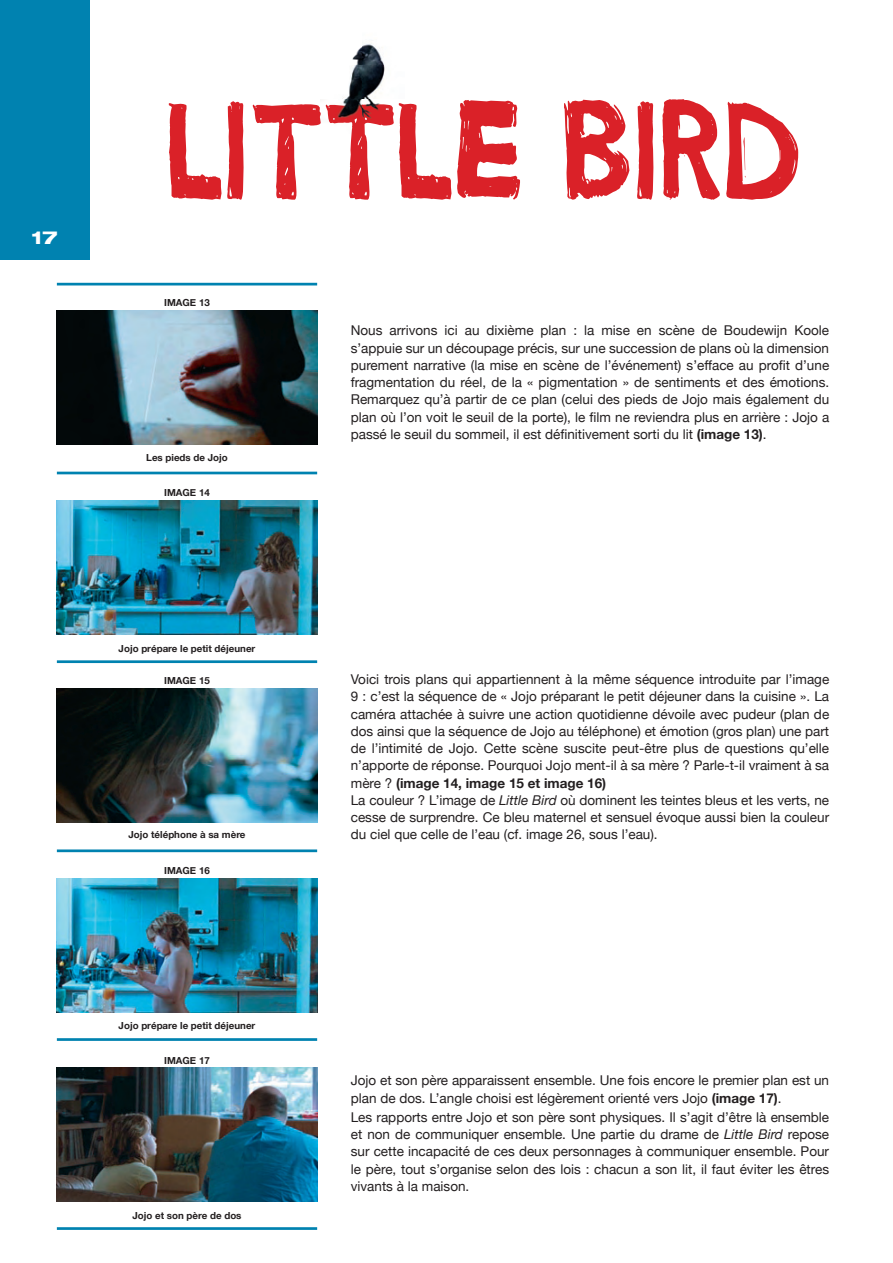
<style>
.page{position:relative;width:893px;height:1263px;background:#fff}
.page>*{position:absolute;margin:0;border:0;box-sizing:border-box;transform-origin:0 0}
.t1{font:157.5px "take out the garbage";color:#da2128;scale:.95 1}
.t2{font:800 expanded 18px "Helvetica Neue";color:#fff}
.t3{font:13.5px/17.2px "Helvetica Neue";color:#231f20;text-align:justify}
.t4{font:700 9.75px "Helvetica Neue";color:#231f20}
.s1{font-weight:700}
.s2{font-style:italic}
</style>
<div class="page">
<img style="left:342px;top:44px;width:43px;height:55px">
<img style="left:320px;top:99px;width:85px;height:34px">
<div style="left:0;top:0;width:89px;height:259px;background:#0082b0"></div>
<hr style="left:57px;top:283px;width:260px;height:2px;background:#0082b0">
<img style="left:57px;top:311px;width:260px;height:133px">
<hr style="left:57px;top:472px;width:260px;height:2px;background:#0082b0">
<hr style="left:57px;top:660px;width:260px;height:3px;background:#0082b0">
<hr style="left:57px;top:849px;width:260px;height:3px;background:#0082b0">
<hr style="left:57px;top:1038px;width:260px;height:3px;background:#0082b0">
<hr style="left:57px;top:1227px;width:260px;height:3px;background:#0082b0">
<img style="left:57px;top:688px;width:260px;height:134px">
<img style="left:57px;top:500px;width:260px;height:134px">
<img style="left:57px;top:878px;width:260px;height:134px">
<img style="left:57px;top:1067px;width:260px;height:134px">
<h2 class="t2" style="left:32px;top:226px;width:27px">17</h2>
<h1 class="t1" style="left:169px;top:61px;width:673px">LITTLE BIRD</h1>
<p class="t4" style="left:164px;top:297px;width:47px">IMAGE 13</p>
<p class="t4" style="left:146px;top:451px;width:83px">Les pieds de Jojo</p>
<p class="t4" style="left:164px;top:487px;width:47px">IMAGE 14</p>
<p class="t4" style="left:119px;top:642px;width:138px">Jojo prépare le petit déjeuner</p>
<p class="t4" style="left:164px;top:674px;width:47px">IMAGE 15</p>
<p class="t4" style="left:128px;top:829px;width:119px">Jojo téléphone à sa mère</p>
<p class="t4" style="left:164px;top:865px;width:47px">IMAGE 16</p>
<p class="t4" style="left:119px;top:1020px;width:138px">Jojo prépare le petit déjeuner</p>
<p class="t4" style="left:164px;top:1055px;width:47px">IMAGE 17</p>
<p class="t4" style="left:133px;top:1210px;width:111px">Jojo et son père de dos</p>
<p class="t3" style="left:351px;top:322px;width:480px">Nous arrivons ici au dixième plan : la mise en scène de Boudewijn Koole s’appuie sur un découpage précis, sur une succession de plans où la dimension purement narrative (la mise en scène de l’événement) s’efface au profit d’une fragmentation du réel, de la « pigmentation » de sentiments et des émotions.<br>Remarquez qu’à partir de ce plan (celui des pieds de Jojo mais également du plan où l’on voit le seuil de la porte), le film ne reviendra plus en arrière : Jojo a passé le seuil du sommeil, il est définitivement sorti du lit <span class="s1">(image 13)</span>.</p>
<p class="t3" style="left:351px;top:670px;width:480px;text-align:left">Voici trois plans qui appartiennent à la même séquence introduite par l’image 9 : c’est la séquence de « Jojo préparant le petit déjeuner dans la cuisine ». La caméra attachée à suivre une action quotidienne dévoile avec pudeur (plan de dos ainsi que la séquence de Jojo au téléphone) et émotion (gros plan) une part de l’intimité de Jojo. Cette scène suscite peut-être plus de questions qu’elle n’apporte de réponse. Pourquoi Jojo ment-il à sa mère ? Parle-t-il vraiment à sa mère ? <span class="s1">(image 14, image 15 et image 16)<br></span>La couleur ? L’image de <span class="s2">Little Bird</span> où dominent les teintes bleus et les verts, ne cesse de surprendre. Ce bleu maternel et sensuel évoque aussi bien la couleur du ciel que celle de l’eau (cf. image 26, sous l’eau).</p>
<p class="t3" style="left:351px;top:1072px;width:480px">Jojo et son père apparaissent ensemble. Une fois encore le premier plan est un plan de dos. L’angle choisi est légèrement orienté vers Jojo <span class="s1">(image 17)</span>.</p>
<p class="t3" style="left:351px;top:1108px;width:480px">Les rapports entre Jojo et son père sont physiques. Il s’agit d’être là ensemble et non de communiquer ensemble. Une partie du drame de <span class="s2">Little Bird</span> repose sur cette incapacité de ces deux personnages à communiquer ensemble. Pour le père, tout s’organise selon des lois : chacun a son lit, il faut éviter les êtres vivants à la maison.</p>
</div>
